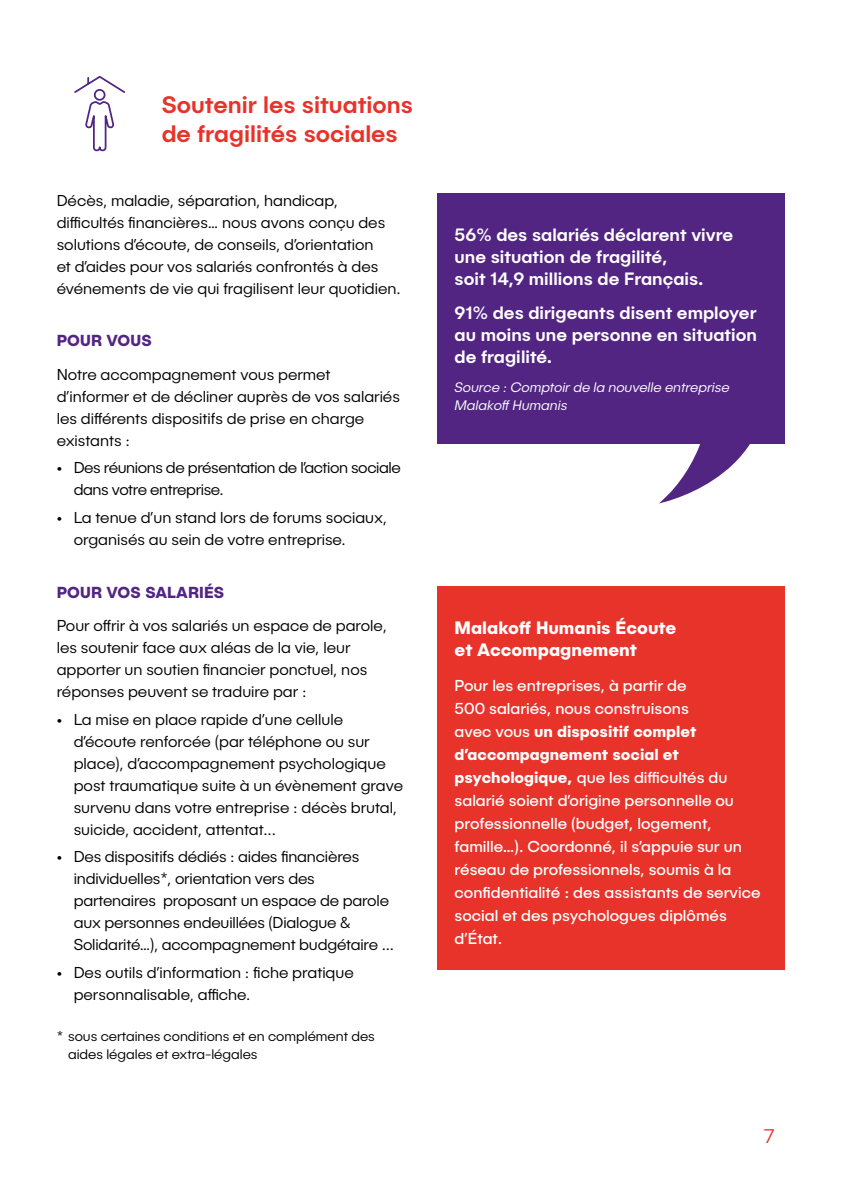
<style>
.page{position:relative;width:842px;height:1191px;background:#fff}
.page>*{position:absolute;margin:0;border:0;box-sizing:border-box;transform-origin:0 0}
.t1{font:500 24px/28.8px "Publica Sans";color:#e7332a}
.t2{font:300 20px "Publica Sans";color:#e7332a}
.t3{font:500 18px/22px "Publica Sans";color:#fff}
.t4{font:700 18px/22px "Publica Sans";color:#fff}
.t5{font:300 16px/22px "Publica Sans";color:#000}
.t6{font:16px/23px "Publica Sans";color:#fff}
.t7{font:300 16px/22px "Publica Sans";letter-spacing:-.025em;color:#000}
.t8{font:700 16px "Publica Sans";letter-spacing:.01em;color:#522583}
.t9{font:300 14px/18px "Publica Sans";color:#000}
.t10{font:italic 300 14px/18px "Publica Sans";color:#fff}
.s1{font-weight:700}
</style>
<div class="page">
<svg style="left:74px;top:76px;width:52px;height:76px"></svg>
<svg style="left:659px;top:444px;width:91px;height:59px"></svg>
<div style="left:438px;top:193px;width:347px;height:251px;background:#522583"></div>
<div style="left:438px;top:586px;width:347px;height:383px;background:#e7332a"></div>
<h1 class="t1" style="left:162px;top:89px;width:253px">Soutenir les situations de fragilités sociales</h1>
<p class="t5" style="left:57px;top:189px;width:346px">Décès, maladie, séparation, handicap, difficultés financières… nous avons conçu des solutions d’écoute, de conseils, d’orientation<br>et d’aides pour vos salariés confrontés à des événements de vie qui fragilisent leur quotidien.</p>
<p class="t8" style="left:57px;top:330px;width:97px">POUR VOUS</p>
<p class="t5" style="left:57px;top:363px;width:345px">Notre accompagnement vous permet d’informer et de décliner auprès de vos salariés les différents dispositifs de prise en charge existants :</p>
<p class="t7" style="left:74px;top:456px;width:329px;text-indent:-17px">• Des réunions de présentation de l’action sociale dans votre entreprise.</p>
<p class="t5" style="left:74px;top:506px;width:315px;text-indent:-17px">• La tenue d’un stand lors de forums sociaux, organisés au sein de votre entreprise.</p>
<p class="t8" style="left:57px;top:581px;width:169px">POUR VOS SALARIÉS</p>
<p class="t5" style="left:57px;top:614px;width:332px">Pour offrir à vos salariés un espace de parole, les soutenir face aux aléas de la vie, leur apporter un soutien financier ponctuel, nos réponses peuvent se traduire par :</p>
<p class="t5" style="left:74px;top:707px;width:331px;text-indent:-17px">• La mise en place rapide d’une cellule d’écoute renforcée (par téléphone ou sur place), d’accompagnement psychologique post traumatique suite à un évènement grave survenu dans votre entreprise : décès brutal, suicide, accident, attentat...</p>
<p class="t5" style="left:74px;top:845px;width:322px;text-indent:-17px">• Des dispositifs dédiés : aides financières individuelles*, orientation vers des partenaires proposant un espace de parole aux personnes endeuillées (Dialogue &amp; Solidarité…), accompagnement budgétaire ...</p>
<p class="t5" style="left:74px;top:961px;width:282px;text-indent:-17px">• Des outils d’information : fiche pratique personnalisable, affiche.</p>
<p class="t9" style="left:68px;top:1026px;width:308px;text-indent:-11px">* sous certaines conditions et en complément des aides légales et extra-légales</p>
<p class="t3" style="left:455px;top:223px;width:280px">56% des salariés déclarent vivre une situation de fragilité,<br>soit 14,9 millions de Français.</p>
<p class="t3" style="left:455px;top:301px;width:304px;text-align:justify">91% des dirigeants disent employer au moins une personne en situation de fragilité.</p>
<p class="t10" style="left:455px;top:378px;width:277px">Source : Comptoir de la nouvelle entreprise<br>Malakoff Humanis</p>
<p class="t4" style="left:455px;top:616px;width:223px">Malakoff Humanis Écoute et Accompagnement</p>
<p class="t6" style="left:455px;top:673px;width:307px">Pour les entreprises, à partir de<br>500 salariés, nous construisons<br>avec vous <span class="s1">un dispositif complet d’accompagnement social et psychologique,</span> que les difficultés du salarié soient d’origine personnelle ou professionnelle (budget, logement, famille…). Coordonné, il s’appuie sur un réseau de professionnels, soumis à la confidentialité : des assistants de service social et des psychologues diplômés d’État.</p>
<p class="t2" style="left:764px;top:1123px;width:13px">7</p>
</div>
